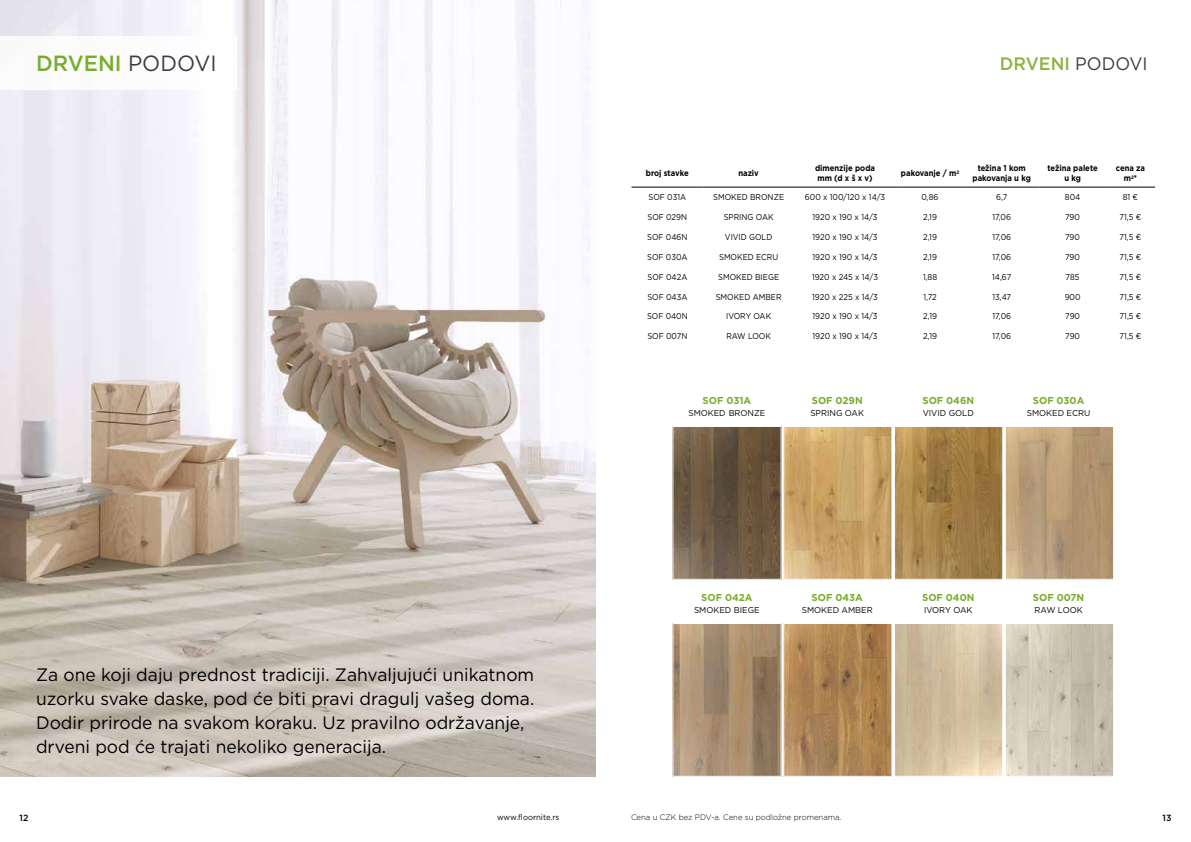
<style>
.page{position:relative;width:1191px;height:842px;background:#fff}
.page>*{position:absolute;margin:0;border:0;box-sizing:border-box;transform-origin:0 0}
.t1{font:500 22px "Gotham";color:#79ac2c}
.t2{font:18px/24px "Gotham";color:#000}
.t3{font:500 18px "Gotham";color:#8ab33f}
.t4{font:700 10px "Gotham";color:#79ac2c}
.t5{font:500 9px "Gotham";color:#000}
.t6{font:8.5px "Gotham";color:#000;scale:.9 1}
.t7{font:700 8.5px/10.2px "Gotham";color:#000;text-align:center;scale:.9 1}
.t8{font:8.5px "Gotham";color:#000}
.t9{font:300 8px "Gotham";color:#000}
.t10{font:8px "Gotham";color:#000}
.s1{font-weight:400;color:#3b3c43}
</style>
<div class="page">
<img style="left:0;top:0;width:595px;height:777px">
<img style="left:674px;top:625px;width:105px;height:150px">
<div style="left:672px;top:623px;width:109px;height:154px;border:1px solid #fff"></div>
<img style="left:785px;top:625px;width:105px;height:150px">
<div style="left:783px;top:623px;width:109px;height:154px;border:1px solid #fff"></div>
<img style="left:896px;top:625px;width:105px;height:150px">
<div style="left:894px;top:623px;width:109px;height:154px;border:1px solid #fff"></div>
<img style="left:1007px;top:625px;width:105px;height:150px">
<div style="left:1005px;top:623px;width:109px;height:154px;border:1px solid #fff"></div>
<img style="left:674px;top:428px;width:105px;height:150px">
<div style="left:672px;top:426px;width:109px;height:154px;border:1px solid #fff"></div>
<img style="left:785px;top:428px;width:105px;height:150px">
<div style="left:783px;top:426px;width:109px;height:154px;border:1px solid #fff"></div>
<img style="left:896px;top:428px;width:105px;height:150px">
<div style="left:894px;top:426px;width:109px;height:154px;border:1px solid #fff"></div>
<img style="left:1007px;top:428px;width:105px;height:150px">
<div style="left:1005px;top:426px;width:109px;height:154px;border:1px solid #fff"></div>
<div style="left:0;top:36px;width:237px;height:53px;background:#fff"></div>
<hr style="left:631px;top:187px;width:72px;height:1px;background:#000">
<hr style="left:703px;top:187px;width:91px;height:1px;background:#000">
<hr style="left:794px;top:187px;width:102px;height:1px;background:#000">
<hr style="left:896px;top:187px;width:68px;height:1px;background:#000">
<hr style="left:964px;top:187px;width:75px;height:1px;background:#000">
<hr style="left:1039px;top:187px;width:67px;height:1px;background:#000">
<hr style="left:1106px;top:187px;width:49px;height:1px;background:#000">
<h1 class="t1" style="left:36px;top:49px;width:182px">DRVENI <span class="s1">PODOVI</span></h1>
<h2 class="t2" style="left:36px;top:662px;width:500px">Za one koji daju prednost tradiciji. Zahvaljujući unikatnom uzorku svake daske, pod će biti pravi dragulj vašeg doma.<br>Dodir prirode na svakom koraku. Uz pravilno održavanje, drveni pod će trajati nekoliko generacija.</h2>
<p class="t5" style="left:20px;top:812px;width:10px">12</p>
<p class="t10" style="left:497px;top:812px;width:64px">www.floornite.rs</p>
<h2 class="t3" style="left:1000px;top:52px;width:149px">DRVENI <span class="s1">PODOVI</span></h2>
<p class="t7" style="left:646px;top:168px;width:49px">broj stavke</p>
<p class="t7" style="left:738px;top:168px;width:24px">naziv</p>
<p class="t7" style="left:815px;top:163px;width:68px;text-align:left">dimenzije poda mm (d x š x v)</p>
<p class="t7" style="left:901px;top:168px;width:66px">pakovanje / m<sup>2</sup></p>
<p class="t7" style="left:972px;top:163px;width:66px">težina 1 kom pakovanja u kg</p>
<p class="t7" style="left:1047px;top:163px;width:57px">težina palete u kg</p>
<p class="t7" style="left:1115px;top:163px;width:34px">cena za m<sup>2</sup>*</p>
<p class="t6" style="left:648px;top:192px;width:43px">SOF 031A</p>
<p class="t6" style="left:713px;top:192px;width:80px">SMOKED BRONZE</p>
<p class="t6" style="left:805px;top:192px;width:91px">600 x 100/120 x 14/3</p>
<p class="t6" style="left:921px;top:192px;width:20px">0,86</p>
<p class="t6" style="left:996px;top:192px;width:14px">6,7</p>
<p class="t6" style="left:1065px;top:192px;width:19px">804</p>
<p class="t6" style="left:1122px;top:192px;width:19px">81 €</p>
<p class="t6" style="left:647px;top:212px;width:46px">SOF 029N</p>
<p class="t6" style="left:723px;top:212px;width:57px">SPRING OAK</p>
<p class="t6" style="left:812px;top:212px;width:74px">1920 x 190 x 14/3</p>
<p class="t6" style="left:923px;top:212px;width:17px">2,19</p>
<p class="t6" style="left:992px;top:212px;width:22px">17,06</p>
<p class="t6" style="left:1065px;top:212px;width:18px">790</p>
<p class="t6" style="left:1119px;top:212px;width:26px">71,5 €</p>
<p class="t6" style="left:647px;top:232px;width:46px">SOF 046N</p>
<p class="t6" style="left:725px;top:232px;width:54px">VIVID GOLD</p>
<p class="t6" style="left:812px;top:232px;width:74px">1920 x 190 x 14/3</p>
<p class="t6" style="left:923px;top:232px;width:17px">2,19</p>
<p class="t6" style="left:992px;top:232px;width:22px">17,06</p>
<p class="t6" style="left:1065px;top:232px;width:18px">790</p>
<p class="t6" style="left:1119px;top:232px;width:26px">71,5 €</p>
<p class="t6" style="left:647px;top:251px;width:46px">SOF 030A</p>
<p class="t6" style="left:719px;top:251px;width:67px">SMOKED ECRU</p>
<p class="t6" style="left:812px;top:251px;width:74px">1920 x 190 x 14/3</p>
<p class="t6" style="left:923px;top:251px;width:17px">2,19</p>
<p class="t6" style="left:992px;top:251px;width:22px">17,06</p>
<p class="t6" style="left:1065px;top:251px;width:18px">790</p>
<p class="t6" style="left:1119px;top:251px;width:26px">71,5 €</p>
<p class="t6" style="left:647px;top:271px;width:46px">SOF 042A</p>
<p class="t6" style="left:718px;top:271px;width:69px">SMOKED BIEGE</p>
<p class="t6" style="left:812px;top:271px;width:75px">1920 x 245 x 14/3</p>
<p class="t6" style="left:923px;top:271px;width:17px">1,88</p>
<p class="t6" style="left:992px;top:271px;width:23px">14,67</p>
<p class="t6" style="left:1065px;top:271px;width:17px">785</p>
<p class="t6" style="left:1119px;top:271px;width:26px">71,5 €</p>
<p class="t6" style="left:647px;top:291px;width:46px">SOF 043A</p>
<p class="t6" style="left:715px;top:291px;width:75px">SMOKED AMBER</p>
<p class="t6" style="left:812px;top:291px;width:74px">1920 x 225 x 14/3</p>
<p class="t6" style="left:923px;top:291px;width:16px">1,72</p>
<p class="t6" style="left:992px;top:291px;width:22px">13,47</p>
<p class="t6" style="left:1064px;top:291px;width:19px">900</p>
<p class="t6" style="left:1119px;top:291px;width:26px">71,5 €</p>
<p class="t6" style="left:647px;top:311px;width:47px">SOF 040N</p>
<p class="t6" style="left:726px;top:311px;width:51px">IVORY OAK</p>
<p class="t6" style="left:812px;top:311px;width:74px">1920 x 190 x 14/3</p>
<p class="t6" style="left:923px;top:311px;width:17px">2,19</p>
<p class="t6" style="left:992px;top:311px;width:22px">17,06</p>
<p class="t6" style="left:1065px;top:311px;width:18px">790</p>
<p class="t6" style="left:1119px;top:311px;width:26px">71,5 €</p>
<p class="t6" style="left:647px;top:331px;width:46px">SOF 007N</p>
<p class="t6" style="left:726px;top:331px;width:51px">RAW LOOK</p>
<p class="t6" style="left:812px;top:331px;width:74px">1920 x 190 x 14/3</p>
<p class="t6" style="left:923px;top:331px;width:17px">2,19</p>
<p class="t6" style="left:992px;top:331px;width:22px">17,06</p>
<p class="t6" style="left:1065px;top:331px;width:18px">790</p>
<p class="t6" style="left:1119px;top:331px;width:26px">71,5 €</p>
<p class="t4" style="left:702px;top:393px;width:50px">SOF 031A</p>
<p class="t8" style="left:688px;top:407px;width:78px">SMOKED BRONZE</p>
<p class="t4" style="left:812px;top:393px;width:52px">SOF 029N</p>
<p class="t8" style="left:810px;top:407px;width:55px">SPRING OAK</p>
<p class="t4" style="left:922px;top:393px;width:53px">SOF 046N</p>
<p class="t8" style="left:922px;top:407px;width:53px">VIVID GOLD</p>
<p class="t4" style="left:1033px;top:393px;width:53px">SOF 030A</p>
<p class="t8" style="left:1026px;top:407px;width:65px">SMOKED ECRU</p>
<p class="t4" style="left:701px;top:590px;width:53px">SOF 042A</p>
<p class="t8" style="left:694px;top:604px;width:67px">SMOKED BIEGE</p>
<p class="t4" style="left:811px;top:590px;width:53px">SOF 043A</p>
<p class="t8" style="left:801px;top:604px;width:72px">SMOKED AMBER</p>
<p class="t4" style="left:922px;top:590px;width:54px">SOF 040N</p>
<p class="t8" style="left:924px;top:604px;width:50px">IVORY OAK</p>
<p class="t4" style="left:1033px;top:590px;width:53px">SOF 007N</p>
<p class="t8" style="left:1034px;top:604px;width:50px">RAW LOOK</p>
<p class="t9" style="left:631px;top:812px;width:212px">Cena u CZK bez PDV-a. Cene su podložne promenama.</p>
<p class="t5" style="left:1162px;top:812px;width:10px">13</p>
</div>
